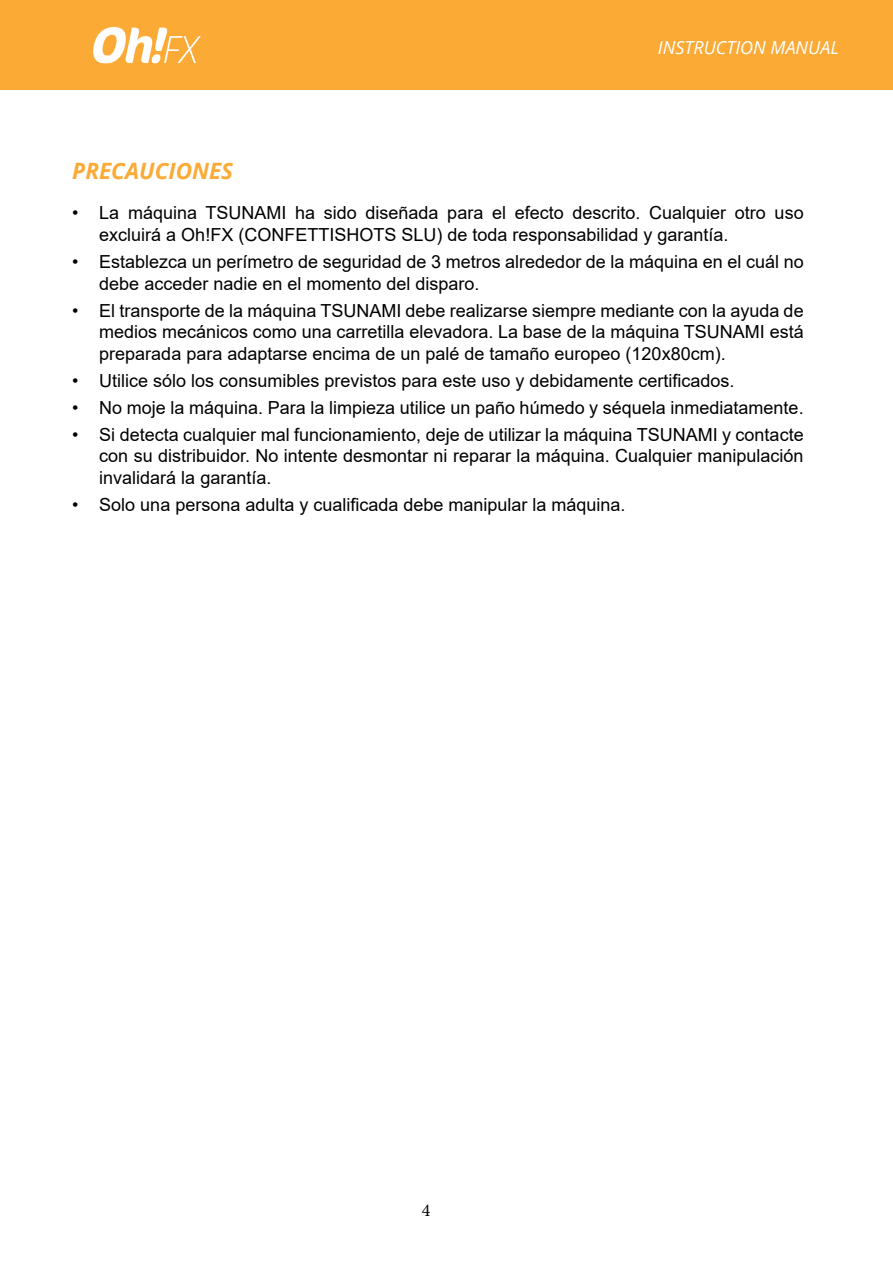
<style>
.page{position:relative;width:893px;height:1263px;background:#fff}
.page>*{position:absolute;margin:0;border:0;box-sizing:border-box;transform-origin:0 0}
.t1{font:italic 700 22.5px "Open Sans";color:#fbaa36}
.t2{font:18px/21.6px "Arial";color:#000}
.t3{font:italic 18px "Open Sans";color:#fff}
.t4{font:18px "Minion Pro";color:#000}
</style>
<div class="page">
<div style="left:0;top:0;width:893px;height:89px;background:#fbaa36"></div>
<img style="left:93px;top:26px;width:108px;height:38px">
<p class="t3" style="left:658px;top:35px;width:183px">INSTRUCTION MANUAL</p>
<p class="t1" style="left:72px;top:155px;width:162px">PRECAUCIONES</p>
<p class="t2" style="left:99px;top:202px;width:706px;text-indent:-27px">• La máquina TSUNAMI ha sido diseñada para el efecto descrito. Cualquier otro uso excluirá a Oh!FX (CONFETTISHOTS SLU) de toda responsabilidad y garantía.</p>
<p class="t2" style="left:99px;top:251px;width:706px;text-indent:-27px">• Establezca un perímetro de seguridad de 3 metros alrededor de la máquina en el cuál no debe acceder nadie en el momento del disparo.</p>
<p class="t2" style="left:99px;top:299px;width:706px;text-align:justify;text-indent:-27px">• El transporte de la máquina TSUNAMI debe realizarse siempre mediante con la ayuda de medios mecánicos como una carretilla elevadora. La base de la máquina TSUNAMI está preparada para adaptarse encima de un palé de tamaño europeo (120x80cm).</p>
<p class="t2" style="left:72px;top:369px;width:664px">• Utilice sólo los consumibles previstos para este uso y debidamente certificados.</p>
<p class="t2" style="left:72px;top:396px;width:733px">• No moje la máquina. Para la limpieza utilice un paño húmedo y séquela inmediatamente.</p>
<p class="t2" style="left:99px;top:423px;width:706px;text-align:justify;text-indent:-27px">• Si detecta cualquier mal funcionamiento, deje de utilizar la máquina TSUNAMI y contacte con su distribuidor. No intente desmontar ni reparar la máquina. Cualquier manipulación invalidará la garantía.</p>
<p class="t2" style="left:72px;top:494px;width:555px">• Solo una persona adulta y cualificada debe manipular la máquina.</p>
<p class="t4" style="left:422px;top:1198px;width:10px">4</p>
</div>
